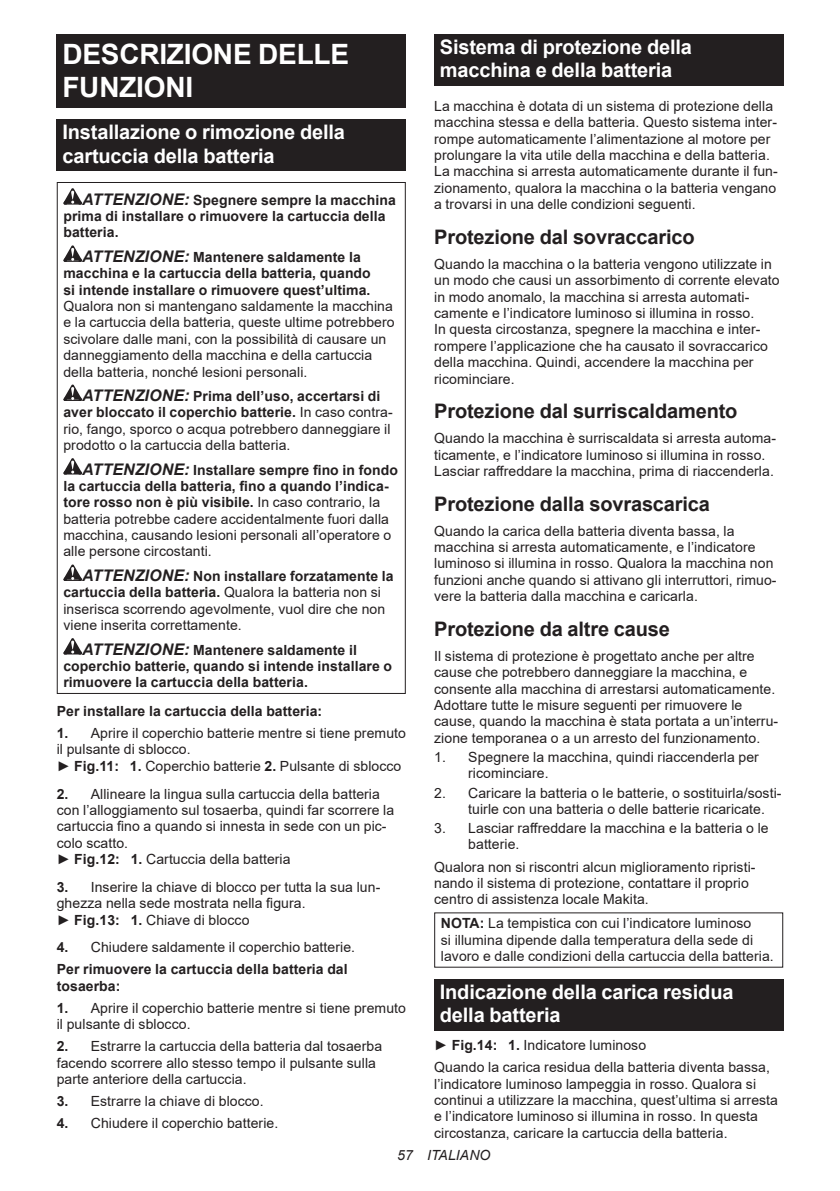
<style>
.page{position:relative;width:840px;height:1191px;background:#fff}
.page>*{position:absolute;margin:0;border:0;box-sizing:border-box;transform-origin:0 0}
.t1{font:700 28px/32.8px "Arial";letter-spacing:-.01em;color:#fff}
.t2{font:700 20px/23.4px "Arial";letter-spacing:-.01em;color:#fff}
.t3{font:700 20px "Arial";letter-spacing:-.01em;color:#231f20}
.t4{font:14px/16.4px "Arial";letter-spacing:.005em;color:#231f20}
.t5{font:700 14px/16.4px "Arial";letter-spacing:.005em;color:#231f20}
.t6{font:italic 14px "Arial";letter-spacing:.005em;color:#231f20}
.s1{font-style:italic;font-size:16px}
.s2{font-weight:700;font-style:italic;font-size:16px}
.s3{font-weight:700}
.s4{font-weight:400}
</style>
<div class="page">
<div style="left:57px;top:34px;width:348px;height:74px;background:#231f20"></div>
<div style="left:57px;top:119px;width:348px;height:52px;background:#231f20"></div>
<svg style="left:63px;top:188px;width:19px;height:17px"></svg>
<svg style="left:63px;top:245px;width:19px;height:17px"></svg>
<svg style="left:63px;top:384px;width:19px;height:17px"></svg>
<svg style="left:63px;top:458px;width:19px;height:16px"></svg>
<svg style="left:63px;top:564px;width:19px;height:17px"></svg>
<svg style="left:63px;top:638px;width:19px;height:16px"></svg>
<div style="left:434px;top:34px;width:348px;height:52px;background:#231f20"></div>
<div style="left:434px;top:979px;width:348px;height:52px;background:#231f20"></div>
<h1 class="t1" style="left:62px;top:38px;width:288px">DESCRIZIONE DELLE<br>FUNZIONI</h1>
<h2 class="t2" style="left:62px;top:121px;width:284px">Installazione o rimozione della cartuccia della batteria</h2>
<p class="t5" style="left:63px;top:192px;width:334px;text-indent:19px"><span class="s1">ATTENZIONE:</span> Spegnere sempre la macchina prima di installare o rimuovere la cartuccia della batteria.</p>
<p class="t5" style="left:63px;top:249px;width:309px;text-indent:19px"><span class="s1">ATTENZIONE:</span> Mantenere saldamente la macchina e la cartuccia della batteria, quando si intende installare o rimuovere quest’ultima.</p>
<p class="t4" style="left:63px;top:298px;width:332px">Qualora non si mantengano saldamente la macchina e la cartuccia della batteria, queste ultime potrebbero scivolare dalle mani, con la possibilità di causare un danneggiamento della macchina e della cartuccia della batteria, nonché lesioni personali.</p>
<p class="t4" style="left:63px;top:388px;width:330px;text-indent:19px"><span class="s2">ATTENZIONE:</span> <span class="s3">Prima dell’uso, accertarsi di aver bloccato il coperchio batterie.</span> In caso contra&shy;rio, fango, sporco o acqua potrebbero danneggiare il prodotto o la cartuccia della batteria.</p>
<p class="t4" style="left:63px;top:461px;width:336px;text-indent:19px"><span class="s2">ATTENZIONE:</span> <span class="s3">Installare sempre fino in fondo la cartuccia della batteria, fino a quando l’indica&shy;tore rosso non è più visibile.</span> In caso contrario, la batteria potrebbe cadere accidentalmente fuori dalla macchina, causando lesioni personali all’operatore o alle persone circostanti.</p>
<p class="t4" style="left:63px;top:567px;width:331px;text-indent:19px"><span class="s2">ATTENZIONE:</span> <span class="s3">Non installare forzatamente la cartuccia della batteria.</span> Qualora la batteria non si inserisca scorrendo agevolmente, vuol dire che non viene inserita correttamente.</p>
<p class="t5" style="left:63px;top:641px;width:330px;text-indent:19px"><span class="s1">ATTENZIONE:</span> Mantenere saldamente il coperchio batterie, quando si intende installare o rimuovere la cartuccia della batteria.</p>
<p class="t5" style="left:57px;top:703px;width:267px">Per installare la cartuccia della batteria:</p>
<p class="t4" style="left:57px;top:725px;width:350px"><span class="s3">1.</span> Aprire il coperchio batterie mentre si tiene premuto il pulsante di sblocco.<br>► <span class="s3">Fig.11: 1.</span> Coperchio batterie <span class="s3">2.</span> Pulsante di sblocco</p>
<p class="t4" style="left:57px;top:785px;width:339px"><span class="s3">2.</span> Allineare la lingua sulla cartuccia della batteria con l’alloggiamento sul tosaerba, quindi far scorrere la cartuccia fino a quando si innesta in sede con un pic&shy;colo scatto.<br>► <span class="s3">Fig.12: 1.</span> Cartuccia della batteria</p>
<p class="t4" style="left:57px;top:878px;width:325px"><span class="s3">3.</span> Inserire la chiave di blocco per tutta la sua lun&shy;ghezza nella sede mostrata nella figura.<br>► <span class="s3">Fig.13: 1.</span> Chiave di blocco</p>
<p class="t5" style="left:57px;top:936px;width:300px;line-height:22px">4. <span class="s4">Chiudere saldamente il coperchio batterie.<br></span>Per rimuovere la cartuccia della batteria dal</p>
<p class="t5" style="left:57px;top:977px;width:65px">tosaerba:</p>
<p class="t4" style="left:57px;top:999px;width:350px"><span class="s3">1.</span> Aprire il coperchio batterie mentre si tiene premuto il pulsante di sblocco.</p>
<p class="t4" style="left:57px;top:1038px;width:327px"><span class="s3">2.</span> Estrarre la cartuccia della batteria dal tosaerba facendo scorrere allo stesso tempo il pulsante sulla parte anteriore della cartuccia.</p>
<p class="t4" style="left:57px;top:1093px;width:208px"><span class="s3">3.</span> Estrarre la chiave di blocco.</p>
<p class="t4" style="left:57px;top:1115px;width:223px"><span class="s3">4.</span> Chiudere il coperchio batterie.</p>
<h2 class="t2" style="left:439px;top:36px;width:253px">Sistema di protezione della macchina e della batteria</h2>
<p class="t4" style="left:434px;top:98px;width:345px">La macchina è dotata di un sistema di protezione della macchina stessa e della batteria. Questo sistema inter&shy;rompe automaticamente l’alimentazione al motore per prolungare la vita utile della macchina e della batteria.<br>La macchina si arresta automaticamente durante il fun&shy;zionamento, qualora la macchina o la batteria vengano a trovarsi in una delle condizioni seguenti.</p>
<h2 class="t3" style="left:434px;top:223px;width:262px">Protezione dal sovraccarico</h2>
<p class="t4" style="left:434px;top:255px;width:347px">Quando la macchina o la batteria vengono utilizzate in un modo che causi un assorbimento di corrente elevato in modo anomalo, la macchina si arresta automati&shy;camente e l’indicatore luminoso si illumina in rosso.<br>In questa circostanza, spegnere la macchina e inter&shy;rompere l’applicazione che ha causato il sovraccarico della macchina. Quindi, accendere la macchina per ricominciare.</p>
<h2 class="t3" style="left:434px;top:397px;width:304px">Protezione dal surriscaldamento</h2>
<p class="t4" style="left:434px;top:430px;width:343px">Quando la macchina è surriscaldata si arresta automa&shy;ticamente, e l’indicatore luminoso si illumina in rosso.<br>Lasciar raffreddare la macchina, prima di riaccenderla.</p>
<h2 class="t3" style="left:434px;top:489px;width:277px">Protezione dalla sovrascarica</h2>
<p class="t4" style="left:434px;top:522px;width:343px">Quando la carica della batteria diventa bassa, la macchina si arresta automaticamente, e l’indicatore luminoso si illumina in rosso. Qualora la macchina non funzioni anche quando si attivano gli interruttori, rimuo&shy;vere la batteria dalla macchina e caricarla.</p>
<h2 class="t3" style="left:434px;top:615px;width:237px">Protezione da altre cause</h2>
<p class="t4" style="left:434px;top:647px;width:345px">Il sistema di protezione è progettato anche per altre cause che potrebbero danneggiare la macchina, e consente alla macchina di arrestarsi automaticamente.<br>Adottare tutte le misure seguenti per rimuovere le cause, quando la macchina è stata portata a un’interru&shy;zione temporanea o a un arresto del funzionamento.</p>
<p class="t4" style="left:468px;top:748px;width:292px;text-indent:-34px">1. Spegnere la macchina, quindi riaccenderla per ricominciare.</p>
<p class="t4" style="left:468px;top:784px;width:314px;text-indent:-34px">2. Caricare la batteria o le batterie, o sostituirla/sosti&shy;tuirle con una batteria o delle batterie ricaricate.</p>
<p class="t4" style="left:468px;top:820px;width:302px;text-indent:-34px">3. Lasciar raffreddare la macchina e la batteria o le batterie.</p>
<p class="t4" style="left:434px;top:858px;width:322px">Qualora non si riscontri alcun miglioramento ripristi&shy;nando il sistema di protezione, contattare il proprio centro di assistenza locale Makita.</p>
<p class="t4" style="left:440px;top:915px;width:334px"><span class="s3">NOTA:</span> La tempistica con cui l’indicatore luminoso<br>si illumina dipende dalla temperatura della sede di lavoro e dalle condizioni della cartuccia della batteria.</p>
<h2 class="t2" style="left:439px;top:980px;width:295px">Indicazione della carica residua della batteria</h2>
<p class="t4" style="left:434px;top:1034px;width:337px;line-height:22px">► <span class="s3">Fig.14: 1.</span> Indicatore luminoso<br>Quando la carica residua della batteria diventa bassa,</p>
<p class="t4" style="left:434px;top:1075px;width:345px">l’indicatore luminoso lampeggia in rosso. Qualora si continui a utilizzare la macchina, quest’ultima si arresta e l’indicatore luminoso si illumina in rosso. In questa circostanza, caricare la cartuccia della batteria.</p>
<p class="t6" style="left:397px;top:1146px;width:95px">57 ITALIANO</p>
</div>
